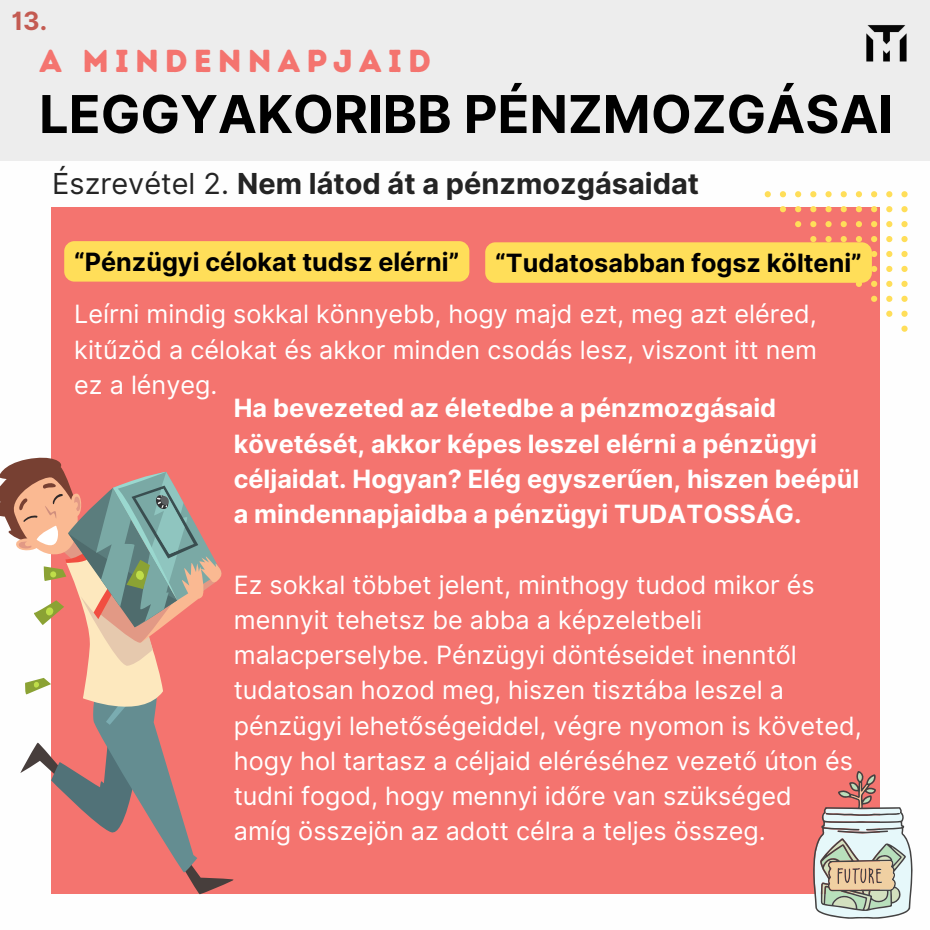
<style>
.page{position:relative;width:930px;height:930px;background:#fff}
.page>*{position:absolute;margin:0;border:0;box-sizing:border-box;transform-origin:0 0}
.t1{font:700 52.2px "Inter";color:#000}
.t2{font:31.8px "Intro Rust Base";letter-spacing:.185em;color:#f4746f}
.t3{font:700 28.95px "Inter";color:#242424}
.t4{font:25.2px/35.2px "Inter";color:#fff;text-align:justify}
.t5{font:700 25.2px/35.2px "Inter";color:#fff}
.t6{font:700 25.2px "Inter";color:#000}
.t7{font:700 25.2px "Inter";color:#c45b52}
.s1{font-weight:400}
</style>
<div class="page">
<div style="left:51px;top:207px;width:829px;height:687px;background:#f4746f"></div>
<div style="left:0;top:0;width:930px;height:161px;background:#ededed"></div>
<img style="left:866px;top:25px;width:41px;height:37px">
<svg style="left:901px;top:326px;width:7px;height:6px"></svg>
<svg style="left:901px;top:311px;width:7px;height:6px"></svg>
<svg style="left:886px;top:311px;width:6px;height:6px"></svg>
<svg style="left:901px;top:296px;width:7px;height:6px"></svg>
<svg style="left:886px;top:296px;width:6px;height:6px"></svg>
<svg style="left:871px;top:296px;width:6px;height:6px"></svg>
<svg style="left:901px;top:281px;width:7px;height:6px"></svg>
<svg style="left:886px;top:281px;width:6px;height:6px"></svg>
<svg style="left:871px;top:281px;width:6px;height:6px"></svg>
<svg style="left:856px;top:283px;width:6px;height:4px"></svg>
<svg style="left:901px;top:266px;width:7px;height:6px"></svg>
<svg style="left:886px;top:266px;width:6px;height:6px"></svg>
<svg style="left:872px;top:266px;width:5px;height:6px"></svg>
<svg style="left:901px;top:251px;width:7px;height:6px"></svg>
<svg style="left:886px;top:251px;width:6px;height:6px"></svg>
<svg style="left:872px;top:251px;width:5px;height:6px"></svg>
<svg style="left:901px;top:236px;width:7px;height:6px"></svg>
<svg style="left:886px;top:236px;width:6px;height:6px"></svg>
<svg style="left:871px;top:236px;width:6px;height:6px"></svg>
<svg style="left:856px;top:236px;width:6px;height:6px"></svg>
<svg style="left:841px;top:236px;width:6px;height:6px"></svg>
<svg style="left:825px;top:236px;width:7px;height:6px"></svg>
<svg style="left:810px;top:236px;width:6px;height:6px"></svg>
<svg style="left:901px;top:221px;width:7px;height:6px"></svg>
<svg style="left:886px;top:221px;width:6px;height:6px"></svg>
<svg style="left:871px;top:221px;width:6px;height:6px"></svg>
<svg style="left:856px;top:221px;width:6px;height:6px"></svg>
<svg style="left:841px;top:221px;width:6px;height:6px"></svg>
<svg style="left:825px;top:221px;width:7px;height:6px"></svg>
<svg style="left:810px;top:221px;width:6px;height:6px"></svg>
<svg style="left:795px;top:221px;width:6px;height:6px"></svg>
<svg style="left:901px;top:206px;width:7px;height:6px"></svg>
<svg style="left:886px;top:206px;width:6px;height:6px"></svg>
<svg style="left:871px;top:206px;width:6px;height:6px"></svg>
<svg style="left:856px;top:206px;width:6px;height:6px"></svg>
<svg style="left:841px;top:206px;width:6px;height:6px"></svg>
<svg style="left:825px;top:206px;width:7px;height:6px"></svg>
<svg style="left:810px;top:206px;width:6px;height:6px"></svg>
<svg style="left:795px;top:206px;width:6px;height:6px"></svg>
<svg style="left:780px;top:206px;width:6px;height:6px"></svg>
<svg style="left:901px;top:191px;width:7px;height:6px"></svg>
<svg style="left:886px;top:191px;width:6px;height:6px"></svg>
<svg style="left:871px;top:191px;width:6px;height:6px"></svg>
<svg style="left:856px;top:191px;width:6px;height:6px"></svg>
<svg style="left:841px;top:191px;width:6px;height:6px"></svg>
<svg style="left:825px;top:191px;width:7px;height:6px"></svg>
<svg style="left:810px;top:191px;width:6px;height:6px"></svg>
<svg style="left:795px;top:191px;width:6px;height:6px"></svg>
<svg style="left:780px;top:191px;width:6px;height:6px"></svg>
<svg style="left:765px;top:191px;width:6px;height:6px"></svg>
<svg style="left:0;top:457px;width:234px;height:437px"></svg>
<svg style="left:813px;top:771px;width:100px;height:148px"></svg>
<div style="left:64px;top:241px;width:405px;height:41px;background:#ffde59;border-radius:10px"></div>
<div style="left:485px;top:242px;width:387px;height:41px;background:#ffde59;border-radius:10px"></div>
<p class="t7" style="left:11px;top:6px;width:38px">13.</p>
<p class="t2" style="left:39px;top:42px;width:394px">A MINDENNAPJAID</p>
<h1 class="t1" style="left:39px;top:83px;width:856px">LEGGYAKORIBB PÉNZMOZGÁSAI</h1>
<p class="t3" style="left:52px;top:166px;width:648px"><span class="s1">Észrevétel 2.</span> Nem látod át a pénzmozgásaidat</p>
<p class="t6" style="left:74px;top:246px;width:386px">“Pénzügyi célokat tudsz elérni”</p>
<p class="t4" style="left:74px;top:297px;width:744px">Leírni mindig sokkal könnyebb, hogy majd ezt, meg azt eléred, kitűzöd a célokat és akkor minden csodás lesz, viszont itt nem ez a lényeg.</p>
<p class="t5" style="left:234px;top:390px;width:627px">Ha bevezeted az életedbe a pénzmozgásaid követését, akkor képes leszel elérni a pénzügyi céljaidat. Hogyan? Elég egyszerűen, hiszen beépül a mindennapjaidba a pénzügyi TUDATOSSÁG.</p>
<p class="t6" style="left:495px;top:248px;width:368px">“Tudatosabban fogsz költeni”</p>
<p class="t4" style="left:234px;top:567px;width:630px;text-align:left">Ez sokkal többet jelent, minthogy tudod mikor és mennyit tehetsz be abba a képzeletbeli malacperselybe. Pénzügyi döntéseidet inenntől tudatosan hozod meg, hiszen tisztába leszel a pénzügyi lehetőségeiddel, végre nyomon is követed, hogy hol tartasz a céljaid eléréséhez vezető úton és tudni fogod, hogy mennyi időre van szükséged<br>amíg összejön az adott célra a teljes összeg.</p>
</div>
